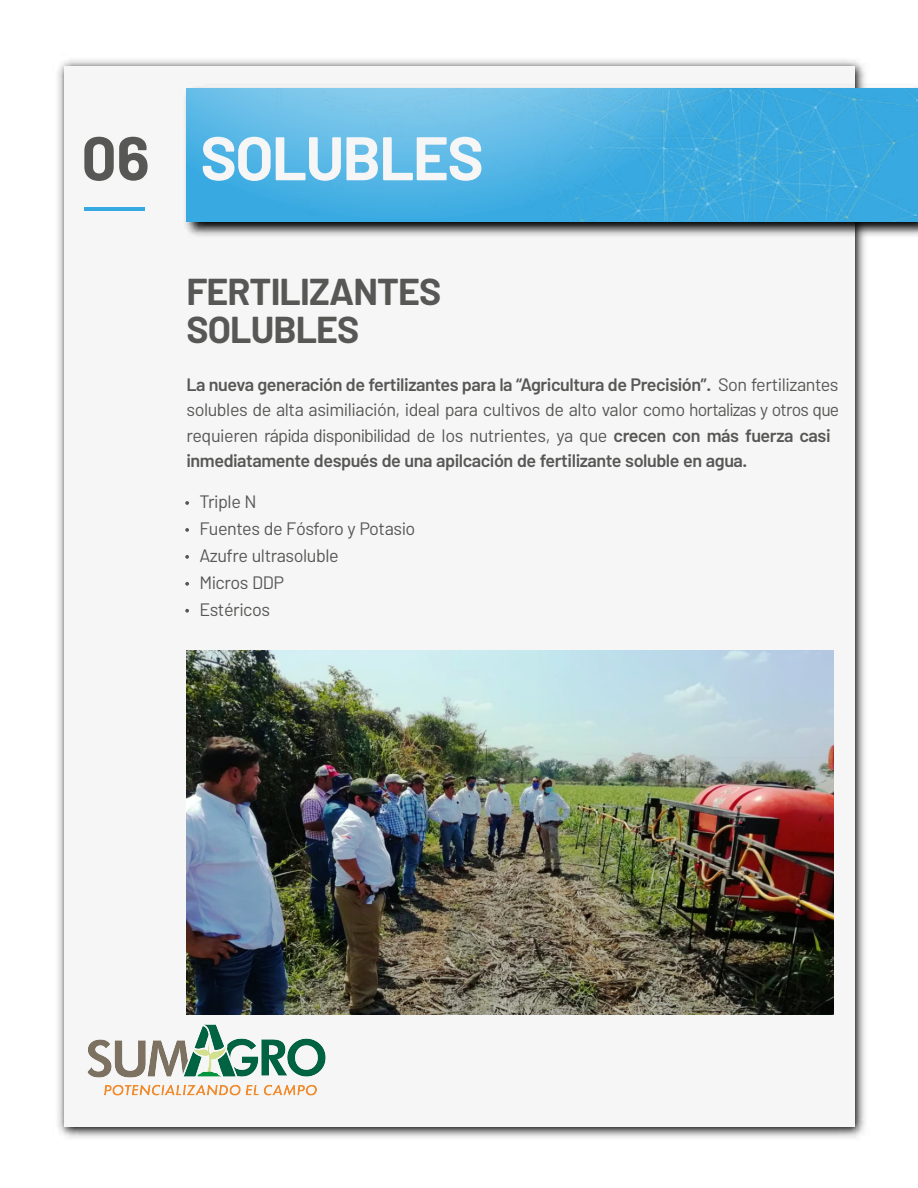
<style>
.page{position:relative;width:918px;height:1188px;background:#fff}
.page>*{position:absolute;margin:0;border:0;box-sizing:border-box;transform-origin:0 0}
.t1{font:700 61.5px "Barlow";letter-spacing:-.025em;color:#f6f6f6}
.t2{font:700 37.5px/37.5px "Barlow";letter-spacing:-.025em;color:#575756}
.t3{font:600 18px/25.5px "Barlow";letter-spacing:-.025em;color:#575756}
.t4{font:18px/27px "Barlow";letter-spacing:-.025em;color:#575756}
.s1{color:#575756}
.s2{font-weight:400}
</style>
<div class="page">
<img style="left:57px;top:241px;width:808px;height:897px">
<div style="left:64px;top:67px;width:791px;height:1060px;background:#f6f6f6"></div>
<img style="left:57px;top:59px;width:861px;height:182px">
<img style="left:186px;top:89px;width:732px;height:132px">
<hr style="left:84px;top:207px;width:61px;height:4px;background:#36a9e1">
<svg style="left:185px;top:501px;width:4px;height:4px"></svg>
<svg style="left:185px;top:528px;width:4px;height:4px"></svg>
<svg style="left:185px;top:555px;width:4px;height:4px"></svg>
<svg style="left:185px;top:582px;width:4px;height:4px"></svg>
<svg style="left:185px;top:609px;width:4px;height:4px"></svg>
<img style="left:186px;top:651px;width:648px;height:364px">
<img style="left:87px;top:1024px;width:239px;height:72px">
<h1 class="t1" style="left:82px;top:119px;width:404px"><span class="s1">06</span> SOLUBLES</h1>
<h2 class="t2" style="left:186px;top:271px;width:256px">FERTILIZANTES<br>SOLUBLES</h2>
<p class="t3" style="left:186px;top:371px;width:654px">La nueva generación de fertilizantes para la “Agricultura de Precisión”. <span class="s2">Son fertilizantes solubles de alta asimiliación, ideal para cultivos de alto valor como hortalizas y otros que requieren rápida disponibilidad de los nutrientes, ya que</span> crecen con más fuerza casi inmediatamente después de una apilcación de fertilizante soluble en agua.</p>
<p class="t4" style="left:199px;top:487px;width:218px">Triple N<br>Fuentes de Fósforo y Potasio<br>Azufre ultrasoluble<br>Micros DDP<br>Estéricos</p>
</div>
